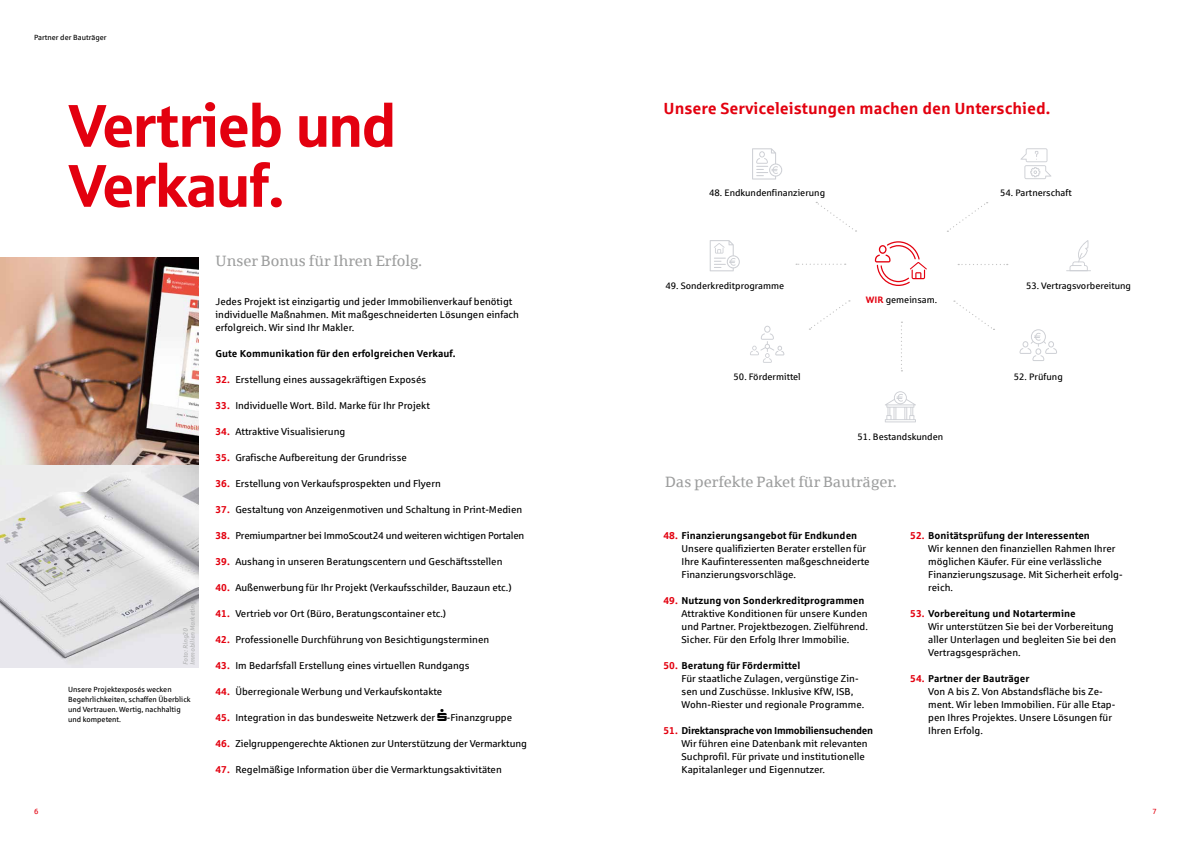
<style>
.page{position:relative;width:1191px;height:842px;background:#fff}
.page>*{position:absolute;margin:0;border:0;box-sizing:border-box;transform-origin:0 0}
.t1{font:60px/60px "Sparkasse Head";color:#e3000f}
.t2{font:700 16.2px "Sparkasse Rg";color:#e3000f}
.t3{font:15px "Sparkasse Serif";color:#9c9d9d}
.t4{font:10px/13px "Sparkasse Rg";color:#000}
.t5{font:10px "Sparkasse Rg";letter-spacing:-.02em;color:#000}
.t6{font:700 10px "Sparkasse Rg";color:#000}
.t7{font:9.4px "Sparkasse Rg";color:#000}
.t8{font:7.5px/10px "Sparkasse Rg";color:#000}
.t9{font:7.5px "Sparkasse Rg";color:#e3000f}
.t10{font:italic 6.5px/7px "Sparkasse Rg";color:#b1b2b3}
.s1{font-weight:700;color:#e3000f}
.s2{font-weight:700}
</style>
<div class="page">
<img style="left:0;top:257px;width:198px;height:410px">
<svg style="left:816px;top:202px;width:40px;height:30px"></svg>
<svg style="left:752px;top:148px;width:30px;height:32px"></svg>
<svg style="left:709px;top:240px;width:31px;height:31px"></svg>
<svg style="left:885px;top:391px;width:31px;height:31px"></svg>
<svg style="left:1066px;top:240px;width:25px;height:31px"></svg>
<svg style="left:875px;top:241px;width:51px;height:45px"></svg>
<svg style="left:1019px;top:329px;width:38px;height:32px"></svg>
<svg style="left:750px;top:326px;width:34px;height:37px"></svg>
<svg style="left:796px;top:264px;width:49px;height:1px"></svg>
<svg style="left:809px;top:300px;width:41px;height:30px"></svg>
<svg style="left:947px;top:202px;width:40px;height:30px"></svg>
<svg style="left:958px;top:264px;width:49px;height:1px"></svg>
<svg style="left:954px;top:301px;width:40px;height:29px"></svg>
<svg style="left:901px;top:322px;width:1px;height:49px"></svg>
<svg style="left:1020px;top:148px;width:31px;height:31px"></svg>
<p class="t8" style="left:34px;top:32px;width:74px">Partner der Bauträger</p>
<h1 class="t1" style="left:68px;top:94px;width:329px">Vertrieb und<br>Verkauf.</h1>
<p class="t10" style="left:182px;top:665px;width:65px;rotate:-90deg">Foto: Ring20<br>Immobilien Marketing</p>
<p class="t8" style="left:68px;top:684px;width:124px">Unsere Projektexposés wecken<br>Begehrlichkeiten, schaffen Überblick und Vertrauen. Wertig, nachhaltig und kompetent.</p>
<h3 class="t3" style="left:215px;top:251px;width:208px">Unser Bonus für Ihren Erfolg.</h3>
<p class="t4" style="left:215px;top:294px;width:305px">Jedes Projekt ist einzigartig und jeder Immobilienverkauf benötigt individuelle Maßnahmen. Mit maßgeschneiderten Lösungen einfach erfolgreich. Wir sind Ihr Makler.</p>
<p class="t6" style="left:215px;top:347px;width:241px">Gute Kommunikation für den erfolgreichen Verkauf.</p>
<p class="t4" style="left:216px;top:372px;width:212px"><span class="s1">32.</span> Erstellung eines aussagekräftigen Exposés</p>
<p class="t4" style="left:215px;top:398px;width:216px"><span class="s1">33.</span> Individuelle Wort. Bild. Marke für Ihr Projekt</p>
<p class="t4" style="left:215px;top:424px;width:131px"><span class="s1">34.</span> Attraktive Visualisierung</p>
<p class="t4" style="left:215px;top:450px;width:193px"><span class="s1">35.</span> Grafische Aufbereitung der Grundrisse</p>
<p class="t4" style="left:215px;top:476px;width:227px"><span class="s1">36.</span> Erstellung von Verkaufsprospekten und Flyern</p>
<p class="t4" style="left:215px;top:502px;width:308px"><span class="s1">37.</span> Gestaltung von Anzeigenmotiven und Schaltung in Print-Medien</p>
<p class="t5" style="left:215px;top:529px;width:310px"><span class="s1">38.</span> Premiumpartner bei ImmoScout24 und weiteren wichtigen Portalen</p>
<p class="t4" style="left:215px;top:554px;width:288px"><span class="s1">39.</span> Aushang in unseren Beratungscentern und Geschäftsstellen</p>
<p class="t4" style="left:215px;top:580px;width:298px"><span class="s1">40.</span> Außenwerbung für Ihr Projekt (Verkaufsschilder, Bauzaun etc.)</p>
<p class="t4" style="left:215px;top:606px;width:232px"><span class="s1">41.</span> Vertrieb vor Ort (Büro, Beratungscontainer etc.)</p>
<p class="t4" style="left:215px;top:632px;width:275px"><span class="s1">42.</span> Professionelle Durchführung von Besichtigungsterminen</p>
<p class="t4" style="left:215px;top:658px;width:255px"><span class="s1">43.</span> Im Bedarfsfall Erstellung eines virtuellen Rundgangs</p>
<p class="t4" style="left:215px;top:684px;width:228px"><span class="s1">44.</span> Überregionale Werbung und Verkaufskontakte</p>
<p class="t4" style="left:215px;top:710px;width:298px"><span class="s1">45.</span> Integration in das bundesweite Netzwerk der -Finanzgruppe</p>
<p class="t4" style="left:215px;top:736px;width:313px"><span class="s1">46.</span> Zielgruppengerechte Aktionen zur Unterstützung der Vermarktung</p>
<p class="t4" style="left:215px;top:762px;width:288px"><span class="s1">47.</span> Regelmäßige Information über die Vermarktungsaktivitäten</p>
<h2 class="t2" style="left:663px;top:98px;width:388px">Unsere Serviceleistungen machen den Unterschied.</h2>
<p class="t7" style="left:709px;top:187px;width:118px">48. Endkundenfinanzierung</p>
<p class="t7" style="left:1000px;top:187px;width:73px">54. Partnerschaft</p>
<p class="t7" style="left:665px;top:280px;width:120px">49. Sonderkreditprogramme</p>
<p class="t7" style="left:1026px;top:280px;width:106px">53. Vertragsvorbereitung</p>
<p class="t7" style="left:865px;top:294px;width:73px"><span class="s1">WIR</span> gemeinsam.</p>
<p class="t7" style="left:733px;top:371px;width:69px">50. Fördermittel</p>
<p class="t7" style="left:1013px;top:371px;width:50px">52. Prüfung</p>
<p class="t7" style="left:857px;top:431px;width:87px">51. Bestandskunden</p>
<h3 class="t3" style="left:665px;top:472px;width:233px">Das perfekte Paket für Bauträger.</h3>
<p class="t4" style="left:681px;top:528px;width:189px;text-indent:-18px"><span class="s1">48.</span> <span class="s2">Finanzierungsangebot für Endkunden </span>Unsere qualifizierten Berater erstellen für Ihre Kaufinteressenten maßgeschneiderte Finanzierungsvorschläge.</p>
<p class="t4" style="left:681px;top:593px;width:188px;text-indent:-18px"><span class="s1">49.</span> <span class="s2">Nutzung von Sonderkreditprogrammen </span>Attraktive Konditionen für unsere Kunden und Partner. Projektbezogen. Zielführend.<br>Sicher. Für den Erfolg Ihrer Immobilie.</p>
<p class="t4" style="left:681px;top:658px;width:184px;text-indent:-18px"><span class="s1">50.</span> <span class="s2">Beratung für Fördermittel<br></span>Für staatliche Zulagen, vergünstige Zin&shy;sen und Zuschüsse. Inklusive KfW, ISB, Wohn-Riester und regionale Programme.</p>
<p class="t4" style="left:681px;top:723px;width:193px;text-indent:-18px"><span class="s1">51.</span> <span class="s2">Direktansprache von Immobiliensuchenden </span>Wir führen eine Datenbank mit relevanten Suchprofil. Für private und institutionelle Kapitalanleger und Eigennutzer.</p>
<p class="t4" style="left:928px;top:528px;width:196px;text-indent:-18px"><span class="s1">52.</span> <span class="s2">Bonitätsprüfung der Interessenten<br></span>Wir kennen den finanziellen Rahmen Ihrer möglichen Käufer. Für eine verlässliche Finanzierungszusage. Mit Sicherheit erfolg&shy;reich.</p>
<p class="t4" style="left:928px;top:606px;width:189px;text-indent:-18px"><span class="s1">53.</span> <span class="s2">Vorbereitung und Notartermine<br></span>Wir unterstützen Sie bei der Vorbereitung aller Unterlagen und begleiten Sie bei den Vertragsgesprächen.</p>
<p class="t4" style="left:928px;top:671px;width:189px;text-indent:-18px"><span class="s1">54.</span> <span class="s2">Partner der Bauträger<br></span>Von A bis Z. Von Abstandsfläche bis Ze&shy;ment. Wir leben Immobilien. Für alle Etap&shy;pen Ihres Projektes. Unsere Lösungen für<br>Ihren Erfolg.</p>
<p class="t9" style="left:34px;top:806px;width:6px">6</p>
<p class="t9" style="left:1152px;top:806px;width:6px">7</p>
</div>
